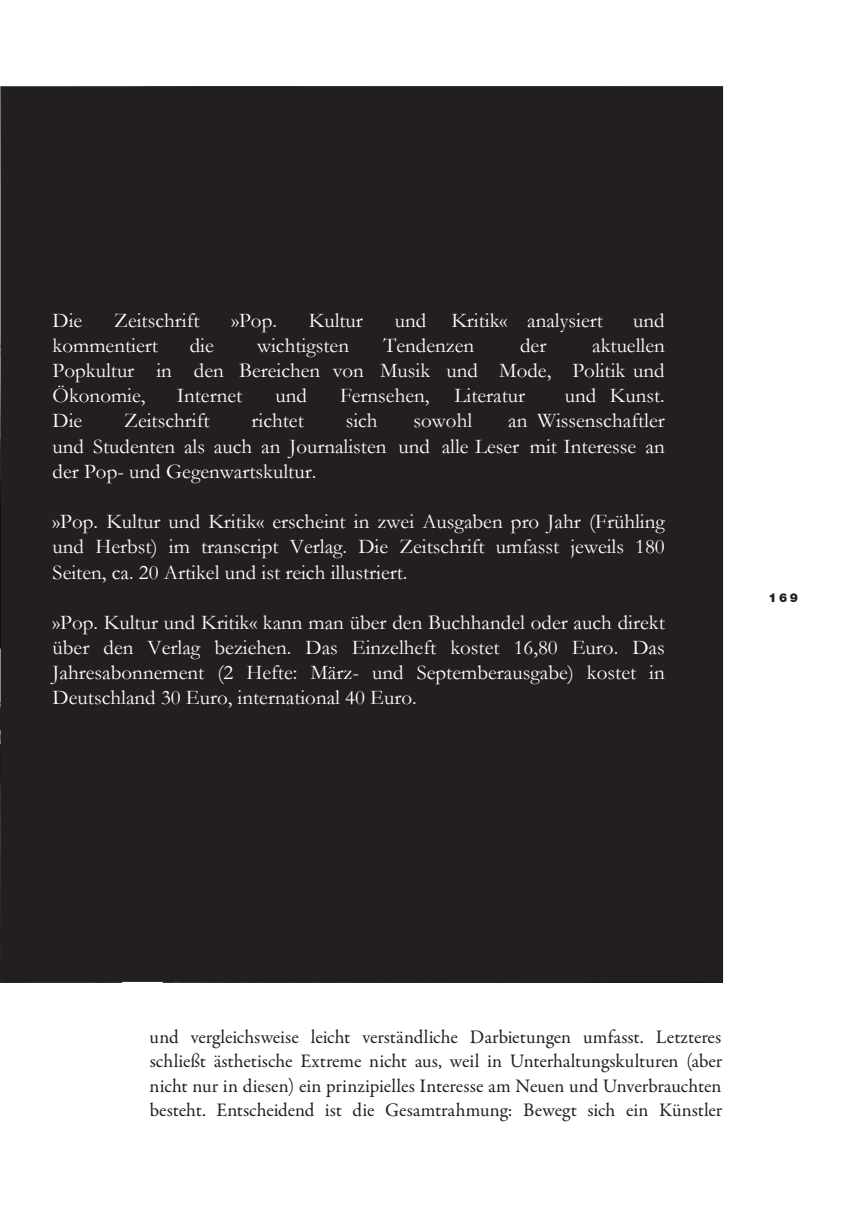
<style>
.page{position:relative;width:844px;height:1216px;background:#fff}
.page>*{position:absolute;margin:0;border:0;box-sizing:border-box;transform-origin:0 0}
.t1{font:21px/25.2px "Garamond";color:#fff;text-align:justify}
.t2{font:19.25px/24.5px "Garamond Premr Pro";letter-spacing:-.005em;color:#231f20;text-align:justify}
.t3{font:900 12.25px "Helvetica Neue LT Std";color:#231f20}
</style>
<div class="page">
<div style="left:0;top:88px;width:723px;height:892px;background:#231f20"></div>
<p class="t1" style="left:53px;top:307px;width:31px">Die</p>
<p class="t1" style="left:114px;top:307px;width:87px">Zeitschrift</p>
<p class="t1" style="left:231px;top:307px;width:47px">»Pop.</p>
<p class="t1" style="left:309px;top:307px;width:56px">Kultur</p>
<p class="t1" style="left:394px;top:307px;width:210px">und Kritik« analysiert</p>
<p class="t1" style="left:633px;top:307px;width:33px">und</p>
<p class="t1" style="left:53px;top:332px;width:107px">kommentiert</p>
<p class="t1" style="left:190px;top:332px;width:26px">die</p>
<p class="t1" style="left:257px;top:332px;width:93px">wichtigsten</p>
<p class="t1" style="left:383px;top:332px;width:92px">Tendenzen</p>
<p class="t1" style="left:520px;top:332px;width:28px">der</p>
<p class="t1" style="left:53px;top:332px;width:613px;text-indent:539px">aktuellen Popkultur in den Bereichen von Musik und Mode, Politik und Ökonomie,</p>
<p class="t1" style="left:177px;top:382px;width:67px">Internet</p>
<p class="t1" style="left:275px;top:382px;width:33px">und</p>
<p class="t1" style="left:340px;top:382px;width:187px">Fernsehen, Literatur</p>
<p class="t1" style="left:564px;top:382px;width:102px">und Kunst.</p>
<p class="t1" style="left:53px;top:407px;width:31px">Die</p>
<p class="t1" style="left:124px;top:407px;width:87px">Zeitschrift</p>
<p class="t1" style="left:251px;top:407px;width:54px">richtet</p>
<p class="t1" style="left:345px;top:407px;width:33px">sich</p>
<p class="t1" style="left:413px;top:407px;width:60px">sowohl</p>
<p class="t1" style="left:53px;top:407px;width:613px;text-indent:455px">an Wissenschaftler und Studenten als auch an Journalisten und alle Leser mit Interesse an der Pop- und Gegenwartskultur.</p>
<p class="t1" style="left:53px;top:508px;width:613px">»Pop. Kultur und Kritik« erscheint in zwei Ausgaben pro Jahr (Frühling und Herbst) im transcript Verlag. Die Zeitschrift umfasst jeweils 180<br>Seiten, ca. 20 Artikel und ist reich illustriert.</p>
<p class="t1" style="left:53px;top:609px;width:613px">»Pop. Kultur und Kritik« kann man über den Buchhandel oder auch direkt über den Verlag beziehen. Das Einzelheft kostet 16,80 Euro. Das Jahresabonnement (2 Hefte: März- und Septemberausgabe) kostet in Deutschland 30 Euro, international 40 Euro.</p>
<p class="t3" style="left:768px;top:590px;width:31px">169</p>
<p class="t2" style="left:149px;top:1024px;width:574px">und vergleichsweise leicht verständliche Darbietungen umfasst. Letzteres schließt ästhetische Extreme nicht aus, weil in Unterhaltungskulturen (aber nicht nur in diesen) ein prinzipielles Interesse am Neuen und Unverbrauchten besteht. Entscheidend ist die Gesamtrahmung: Bewegt sich ein Künstler</p>
</div>
